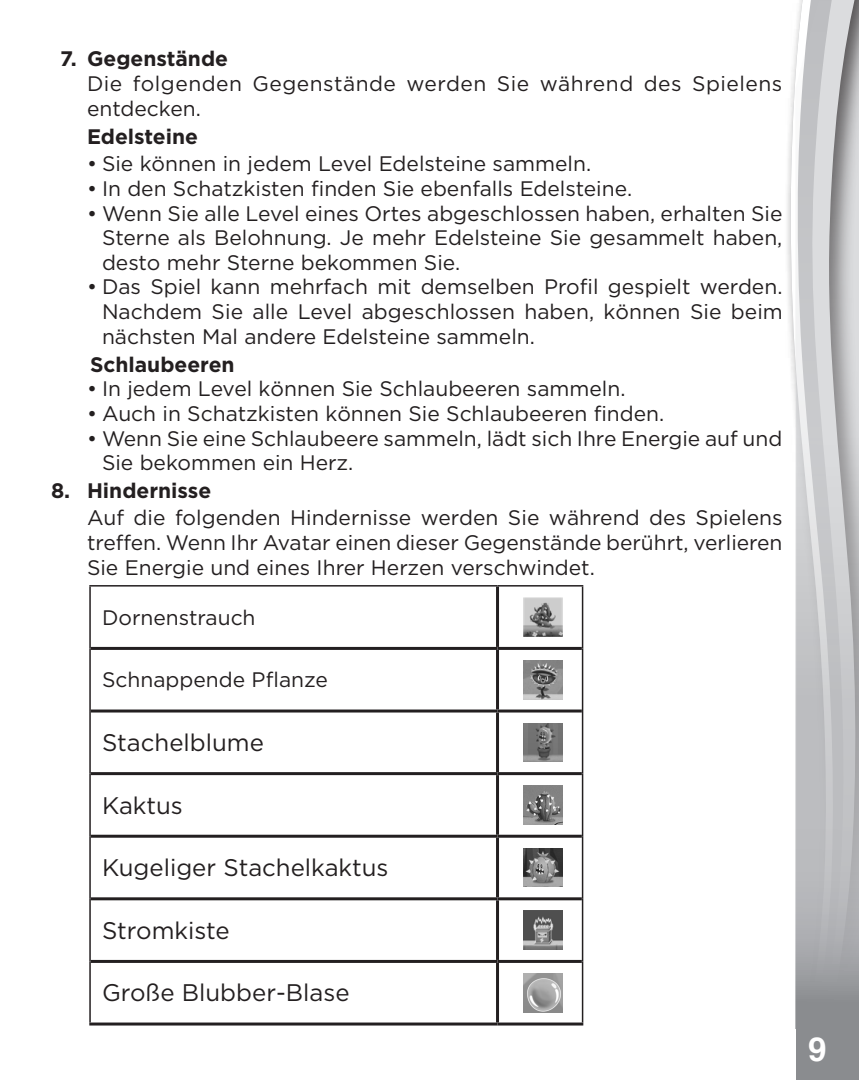
<style>
.page{position:relative;width:859px;height:1080px;background:#fff}
.page>*{position:absolute;margin:0;border:0;box-sizing:border-box;transform-origin:0 0}
.t1{font:700 33px "Helvetica";color:#fff}
.LF_text_02{font:24px "Gotham HTF";color:#231f20}
.LF_text_02-2{font:21px/24.6px "Gotham HTF";color:#231f20;text-align:justify}
.LF_text_02-3{font:21px/24.6px "Gotham HTF";letter-spacing:.025em;color:#231f20}
.LF_text_02-4{font:700 21px "Gotham HTF";color:#231f20}
.s1{font-style:inherit}
</style>
<div class="page">
<div style="left:783px;top:0;width:76px;height:1080px;background:#231f20;opacity:.75"></div>
<svg style="left:790px;top:0;width:5px;height:1029px"></svg>
<svg style="left:795px;top:0;width:64px;height:1080px;background:#bdbec1"></svg>
<div style="left:738px;top:1029px;width:57px;height:51px;background:#fff"></div>
<hr style="left:496px;top:587px;width:3px;height:60px;background:#231f20">
<hr style="left:91px;top:647px;width:406px;height:3px;background:#231f20">
<hr style="left:497px;top:647px;width:85px;height:3px;background:#231f20">
<hr style="left:496px;top:650px;width:3px;height:60px;background:#231f20">
<hr style="left:91px;top:710px;width:406px;height:3px;background:#231f20">
<hr style="left:497px;top:710px;width:85px;height:3px;background:#231f20">
<hr style="left:496px;top:713px;width:3px;height:59px;background:#231f20">
<hr style="left:91px;top:772px;width:406px;height:3px;background:#231f20">
<hr style="left:497px;top:772px;width:85px;height:3px;background:#231f20">
<hr style="left:496px;top:775px;width:3px;height:60px;background:#231f20">
<hr style="left:91px;top:835px;width:406px;height:3px;background:#231f20">
<hr style="left:497px;top:835px;width:85px;height:3px;background:#231f20">
<hr style="left:496px;top:838px;width:3px;height:59px;background:#231f20">
<hr style="left:91px;top:897px;width:406px;height:3px;background:#231f20">
<hr style="left:497px;top:897px;width:85px;height:3px;background:#231f20">
<hr style="left:496px;top:900px;width:3px;height:60px;background:#231f20">
<hr style="left:91px;top:960px;width:406px;height:3px;background:#231f20">
<hr style="left:497px;top:960px;width:85px;height:3px;background:#231f20">
<hr style="left:496px;top:963px;width:3px;height:60px;background:#231f20">
<hr style="left:89px;top:1023px;width:408px;height:3px;background:#231f20">
<hr style="left:497px;top:1023px;width:86px;height:3px;background:#231f20">
<hr style="left:89px;top:585px;width:408px;height:2px;background:#231f20">
<hr style="left:89px;top:587px;width:2px;height:61px;background:#231f20">
<hr style="left:497px;top:585px;width:86px;height:2px;background:#231f20">
<hr style="left:582px;top:587px;width:1px;height:61px;background:#231f20">
<hr style="left:89px;top:648px;width:2px;height:63px;background:#231f20">
<hr style="left:582px;top:648px;width:1px;height:63px;background:#231f20">
<hr style="left:89px;top:711px;width:2px;height:63px;background:#231f20">
<hr style="left:582px;top:711px;width:1px;height:63px;background:#231f20">
<hr style="left:89px;top:774px;width:2px;height:62px;background:#231f20">
<hr style="left:582px;top:774px;width:1px;height:62px;background:#231f20">
<hr style="left:89px;top:836px;width:2px;height:63px;background:#231f20">
<hr style="left:582px;top:836px;width:1px;height:63px;background:#231f20">
<hr style="left:89px;top:899px;width:2px;height:62px;background:#231f20">
<hr style="left:582px;top:899px;width:1px;height:62px;background:#231f20">
<hr style="left:89px;top:961px;width:2px;height:62px;background:#231f20">
<hr style="left:582px;top:961px;width:1px;height:62px;background:#231f20">
<img style="left:524px;top:598px;width:38px;height:38px">
<img style="left:524px;top:660px;width:38px;height:39px">
<img style="left:524px;top:723px;width:38px;height:39px">
<img style="left:524px;top:786px;width:38px;height:38px">
<img style="left:524px;top:848px;width:38px;height:39px">
<img style="left:524px;top:911px;width:38px;height:38px">
<img style="left:524px;top:973px;width:38px;height:39px">
<p class="LF_text_02-4" style="left:60px;top:47px;width:170px">7. Gegenstände</p>
<p class="LF_text_02-3" style="left:87px;top:71px;width:697px">Die folgenden Gegenstände werden Sie während des Spielens entdecken.</p>
<p class="LF_text_02-4" style="left:87px;top:124px;width:113px">Edelsteine</p>
<p class="LF_text_02-2" style="left:87px;top:151px;width:506px">• Sie können in jedem Level Edelsteine sammeln.</p>
<p class="LF_text_02-2" style="left:87px;top:176px;width:547px">• In den Schatzkisten finden Sie ebenfalls Edelsteine.</p>
<p class="LF_text_02-2" style="left:102px;top:201px;width:682px;text-indent:-15px">• Wenn Sie alle Level eines Ortes abgeschlossen haben, erhalten Sie Sterne als Belohnung. Je mehr Edelsteine Sie gesammelt haben, desto mehr Sterne bekommen Sie.</p>
<p class="LF_text_02-2" style="left:102px;top:274px;width:682px;text-indent:-15px">• Das Spiel kann mehrfach mit demselben Profil gespielt werden.<br>Nachdem Sie alle Level abgeschlossen haben, können Sie beim nächsten Mal andere Edelsteine sammeln.</p>
<p class="LF_text_02-4" style="left:90px;top:352px;width:146px">Schlaubeeren</p>
<p class="LF_text_02-2" style="left:87px;top:376px;width:540px">• In jedem Level können Sie Schlaubeeren sammeln.</p>
<p class="LF_text_02-2" style="left:87px;top:401px;width:579px">• Auch in Schatzkisten können Sie Schlaubeeren finden.</p>
<p class="LF_text_02-2" style="left:102px;top:426px;width:682px;text-indent:-15px">• Wenn Sie eine Schlaubeere sammeln, lädt sich Ihre Energie auf und<br>Sie bekommen ein Herz.</p>
<p class="LF_text_02-4" style="left:51px;top:478px;width:162px">8. Hindernisse</p>
<p class="LF_text_02-2" style="left:87px;top:505px;width:697px">Auf die folgenden Hindernisse werden Sie während des Spielens treffen. Wenn Ihr Avatar einen dieser Gegenstände berührt, verlieren Sie Energie und eines Ihrer Herzen verschwindet.</p>
<p class="LF_text_02-2" style="left:102px;top:605px;width:155px">Dornenstrauch</p>
<p class="LF_text_02-2" style="left:102px;top:667px;width:227px">Schnappende Pflanze</p>
<p class="LF_text_02" style="left:102px;top:729px;width:163px">Stachelblume</p>
<p class="LF_text_02" style="left:102px;top:792px;width:82px">Kaktus</p>
<p class="LF_text_02" style="left:102px;top:855px;width:288px">Kugeliger Stachelkaktus</p>
<p class="LF_text_02" style="left:102px;top:917px;width:129px">Stromkiste</p>
<p class="LF_text_02" style="left:102px;top:980px;width:249px">Große Blubber-Blase</p>
<h1 class="t1" style="left:808px;top:1021px;width:34px">9 <sup>9</sup><span class="s1">9</span></h1>
</div>
